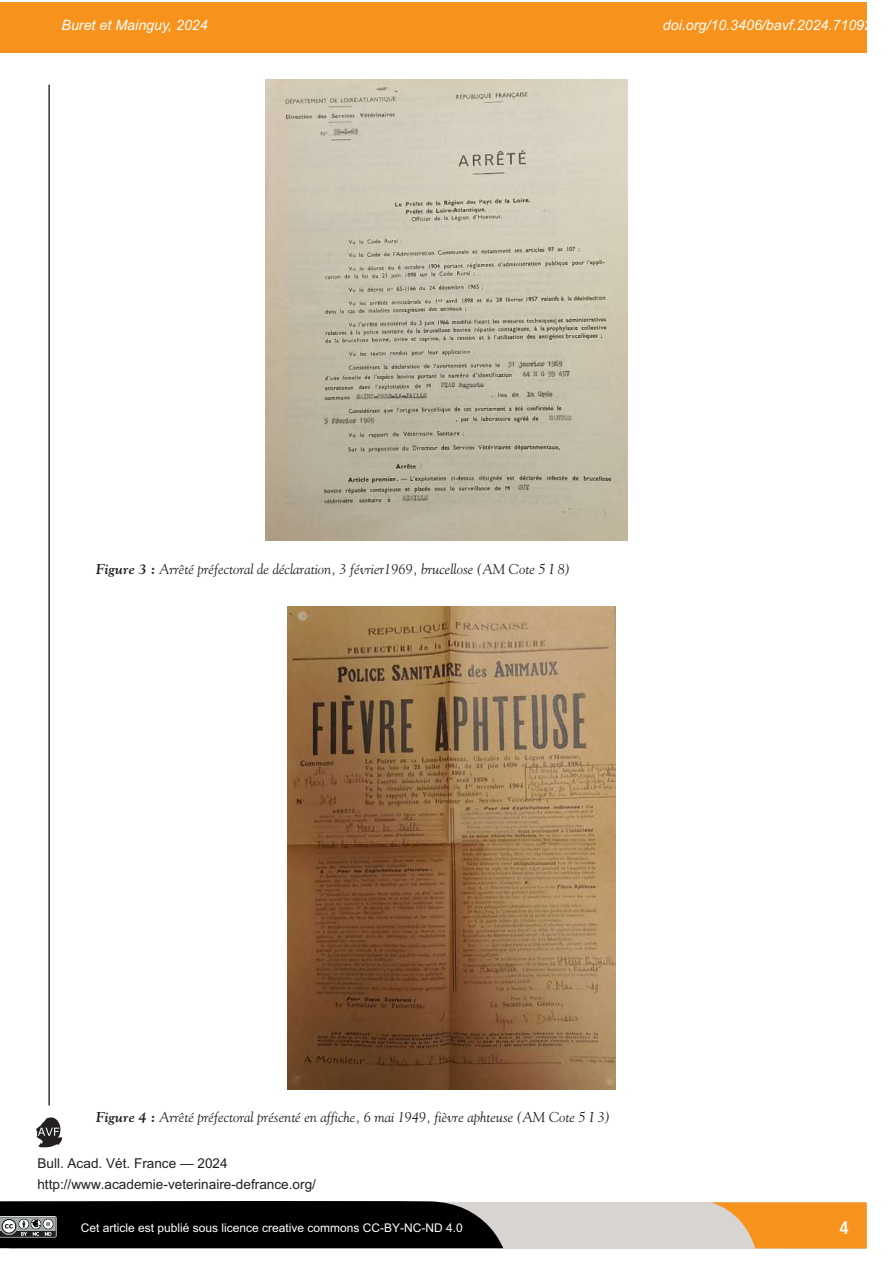
<style>
.page{position:relative;width:893px;height:1263px;background:#fff}
.page>*{position:absolute;margin:0;border:0;box-sizing:border-box;transform-origin:0 0}
.t1{font:700 condensed 18px "Frutiger";color:#fff}
.t2{font:italic 14.25px "Goudy";color:#231f20}
.t3{font:italic 14.25px "Arial";color:#fff}
.t4{font:13.65px/21px "Arial";color:#231f20}
.t5{font:12px "Arial";color:#fff}
.s1{font-weight:700}
</style>
<div class="page">
<div style="left:9px;top:1202px;width:856px;height:46px;background:#d7d4d2"></div>
<svg style="left:710px;top:1202px;width:157px;height:46px"></svg>
<svg style="left:36px;top:1117px;width:26px;height:30px"></svg>
<div style="left:0;top:2px;width:867px;height:51px;background:#f7931d"></div>
<hr style="left:48px;top:85px;width:2px;height:1020px;background:#231f20">
<svg style="left:0;top:1201px;width:503px;height:47px;background:#101010"></svg>
<img style="left:266px;top:80px;width:361px;height:460px">
<img style="left:287px;top:607px;width:328px;height:483px">
<p class="t3" style="left:62px;top:17px;width:148px">Buret et Mainguy, 2024</p>
<p class="t3" style="left:663px;top:17px;width:211px">doi.org/10.3406/bavf.2024.71092</p>
<p class="t2" style="left:96px;top:561px;width:476px"><span class="s1">Figure 3 :</span> Arrêté préfectoral de déclaration, 3 février1969, brucellose (AM Cote 5 I 8)</p>
<p class="t2" style="left:96px;top:1108px;width:516px"><span class="s1">Figure 4 :</span> Arrêté préfectoral présenté en affiche, 6 mai 1949, fièvre aphteuse (AM Cote 5 I 3)</p>
<p class="t4" style="left:37px;top:1153px;width:280px">Bull. Acad. Vét. France — 2024 http://www.academie-veterinaire-defrance.org/</p>
<p class="t5" style="left:81px;top:1219px;width:384px">Cet article est publié sous licence creative commons CC-BY-NC-ND 4.0</p>
<p class="t1" style="left:840px;top:1220px;width:11px">4</p>
</div>
